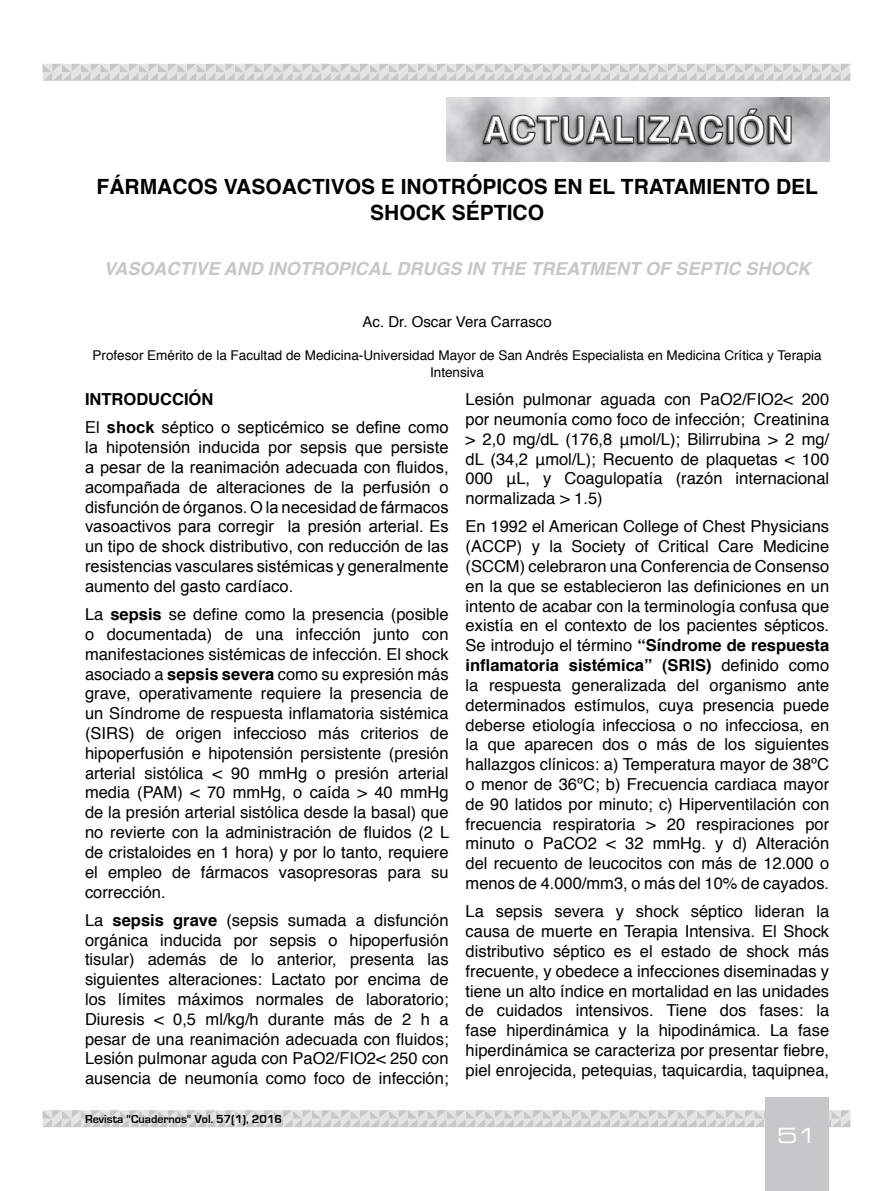
<style>
.page{position:relative;width:893px;height:1191px;background:#fff}
.page>*{position:absolute;margin:0;border:0;box-sizing:border-box;transform-origin:0 0}
.t1{font:700 21px/25.2px "Helvetica";color:#000;text-align:center}
.t2{font:21px "Eurostile LT Std Ex 2";color:#fff}
.t3{font:italic 700 18px "Helvetica";color:#c6c7c8}
.t4{font:16.5px/19.8px "Helvetica";color:#000;text-align:justify}
.t5{font:16.5px/19.8px "Arial";color:#000;text-align:justify}
.t6{font:700 16.5px "Helvetica";color:#000}
.t7{font:15px "Helvetica";color:#000}
.t8{font:13.5px/16.2px "Helvetica";color:#000;text-align:center}
.t9{font:700 12px "Eurostile";color:#000}
.s1{font-weight:700}
</style>
<div class="page">
<svg style="left:43px;top:64px;width:807px;height:17px;background:#d6d7d8"></svg>
<svg style="left:43px;top:1110px;width:807px;height:17px;background:#d7d7d8"></svg>
<div style="left:765px;top:1097px;width:64px;height:94px;background:#c6c7c8"></div>
<img style="left:446px;top:98px;width:383px;height:64px">
<p class="t1" style="left:97px;top:175px;width:723px">FÁRMACOS VASOACTIVOS E INOTRÓPICOS EN EL TRATAMIENTO DEL<br>SHOCK SÉPTICO</p>
<p class="t3" style="left:104px;top:254px;width:13px">VASOACTIVE</p>
<p class="t3" style="left:224px;top:254px;width:15px">AND</p>
<p class="t3" style="left:268px;top:254px;width:13px">INOTROPICAL</p>
<p class="t3" style="left:397px;top:254px;width:14px">DRUGS</p>
<p class="t3" style="left:467px;top:254px;width:36px">IN THE</p>
<p class="t3" style="left:531px;top:254px;width:14px">TREATMENT</p>
<p class="t3" style="left:645px;top:254px;width:42px">OF SEPTIC</p>
<p class="t3" style="left:745px;top:254px;width:15px">SHOCK</p>
<p class="t7" style="left:362px;top:310px;width:191px">Ac. Dr. Oscar Vera Carrasco</p>
<p class="t8" style="left:93px;top:348px;width:731px">Profesor Emérito de la Facultad de Medicina-Universidad Mayor de San Andrés Especialista en Medicina Crítica y Terapia<br>Intensiva</p>
<p class="t6" style="left:85px;top:386px;width:130px">INTRODUCCIÓN</p>
<p class="t5" style="left:85px;top:418px;width:365px">El <span class="s1">shock</span> séptico o septicémico se define como la hipotensión inducida por sepsis que persiste a pesar de la reanimación adecuada con fluidos, acompañada de alteraciones de la perfusión o disfunción de órganos. O la necesidad de fármacos vasoactivos para corregir la presión arterial. Es un tipo de shock distributivo, con reducción de las resistencias vasculares sistémicas y generalmente aumento del gasto cardíaco.</p>
<p class="t4" style="left:85px;top:605px;width:366px">La <span class="s1">sepsis</span> se define como la presencia (posible o documentada) de una infección junto con manifestaciones sistémicas de infección. El shock asociado a <span class="s1">sepsis severa</span> como su expresión más grave, operativamente requiere la presencia de un Síndrome de respuesta inflamatoria sistémica (SIRS) de origen infeccioso más criterios de hipoperfusión e hipotensión persistente (presión arterial sistólica &lt; 90 mmHg o presión arterial media (PAM) &lt; 70 mmHg, o caída &gt; 40 mmHg de la presión arterial sistólica desde la basal) que no revierte con la administración de fluidos (2 L de cristaloides en 1 hora) y por lo tanto, requiere el empleo de fármacos vasopresoras para su corrección.</p>
<p class="t4" style="left:85px;top:910px;width:365px">La <span class="s1">sepsis grave</span> (sepsis sumada a disfunción orgánica inducida por sepsis o hipoperfusión tisular) además de lo anterior, presenta las siguientes alteraciones: Lactato por encima de los límites máximos normales de laboratorio; Diuresis &lt; 0,5 ml/kg/h durante más de 2 h a pesar de una reanimación adecuada con fluidos; Lesión pulmonar aguda con PaO2/FIO2&lt; 250 con ausencia de neumonía como foco de infección;</p>
<p class="t4" style="left:466px;top:390px;width:365px">Lesión pulmonar aguada con PaO2/FIO2&lt; 200 por neumonía como foco de infección; Creatinina &gt; 2,0 mg/dL (176,8 μmol/L); Bilirrubina &gt; 2 mg/ dL (34,2 μmol/L); Recuento de plaquetas &lt; 100<br>000 μL, y Coagulopatía (razón internacional normalizada &gt; 1.5)</p>
<p class="t4" style="left:466px;top:517px;width:365px">En 1992 el American College of Chest Physicians (ACCP) y la Society of Critical Care Medicine (SCCM) celebraron una Conferencia de Consenso en la que se establecieron las definiciones en un intento de acabar con la terminología confusa que existía en el contexto de los pacientes sépticos.<br>Se introdujo el término <span class="s1">“Síndrome de respuesta inflamatoria sistémica” (SRIS)</span> definido como la respuesta generalizada del organismo ante determinados estímulos, cuya presencia puede deberse etiología infecciosa o no infecciosa, en la que aparecen dos o más de los siguientes hallazgos clínicos: a) Temperatura mayor de 38ºC o menor de 36ºC; b) Frecuencia cardiaca mayor de 90 latidos por minuto; c) Hiperventilación con frecuencia respiratoria &gt; 20 respiraciones por minuto o PaCO2 &lt; 32 mmHg. y d) Alteración del recuento de leucocitos con más de 12.000 o menos de 4.000/mm3, o más del 10% de cayados.</p>
<p class="t4" style="left:466px;top:902px;width:365px">La sepsis severa y shock séptico lideran la causa de muerte en Terapia Intensiva. El Shock distributivo séptico es el estado de shock más frecuente, y obedece a infecciones diseminadas y tiene un alto índice en mortalidad en las unidades de cuidados intensivos. Tiene dos fases: la fase hiperdinámica y la hipodinámica. La fase hiperdinámica se caracteriza por presentar fiebre, piel enrojecida, petequias, taquicardia, taquipnea,</p>
<p class="t9" style="left:85px;top:1112px;width:199px">Revista "Cuadernos" Vol. 57(1), 2016</p>
<p class="t2" style="left:777px;top:1121px;width:42px">51</p>
</div>
